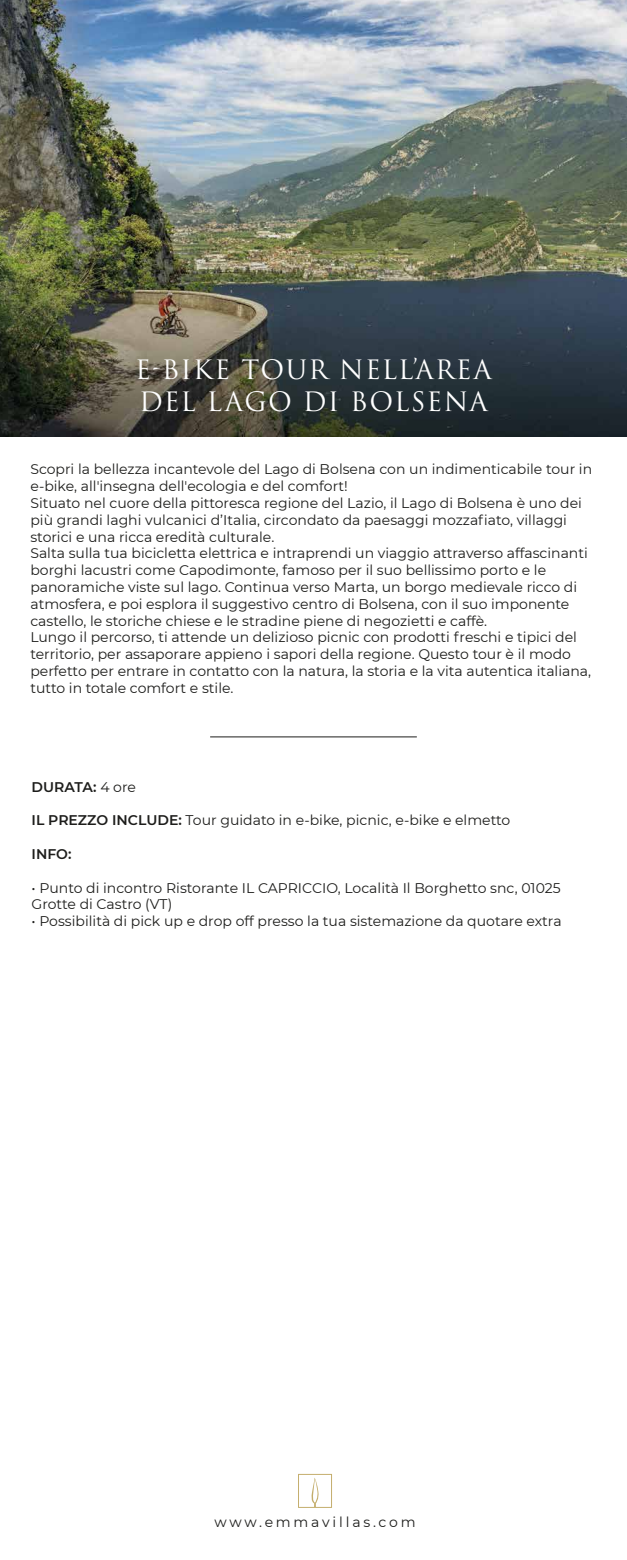
<style>
.page{position:relative;width:627px;height:1560px;background:#fff}
.page>*{position:absolute;margin:0;border:0;box-sizing:border-box;transform-origin:0 0}
.t1{font:26px/31.2px "Trajan Pro 3";letter-spacing:.05em;color:#fff}
.t2{font:14px/16.8px "Montserrat";color:#1d1d1b}
.t3{font:14px "Montserrat";letter-spacing:.2em;color:#1d1d1b}
.t4{font:600 14px "Montserrat";color:#1d1d1b}
.s1{font-weight:400}
.s2{font-weight:600}
</style>
<div class="page">
<svg style="left:298px;top:1473px;width:34px;height:34px"></svg>
<hr style="left:210px;top:736px;width:206px;height:1px;background:#1d1d1b">
<img style="left:0;top:0;width:626px;height:437px">
<h1 class="t1" style="left:135px;top:355px;width:358px">E-BIKE TOUR NELL’AREA<br>DEL LAGO DI BOLSENA</h1>
<p class="t2" style="left:30px;top:460px;width:563px">Scopri la bellezza incantevole del Lago di Bolsena con un indimenticabile tour in e-bike, all'insegna dell'ecologia e del comfort!<br>Situato nel cuore della pittoresca regione del Lazio, il Lago di Bolsena è uno dei più grandi laghi vulcanici d’Italia, circondato da paesaggi mozzafiato, villaggi storici e una ricca eredità culturale.<br>Salta sulla tua bicicletta elettrica e intraprendi un viaggio attraverso affascinanti borghi lacustri come Capodimonte, famoso per il suo bellissimo porto e le panoramiche viste sul lago. Continua verso Marta, un borgo medievale ricco di atmosfera, e poi esplora il suggestivo centro di Bolsena, con il suo imponente castello, le storiche chiese e le stradine piene di negozietti e caffè.<br>Lungo il percorso, ti attende un delizioso picnic con prodotti freschi e tipici del territorio, per assaporare appieno i sapori della regione. Questo tour è il modo perfetto per entrare in contatto con la natura, la storia e la vita autentica italiana, tutto in totale comfort e stile.</p>
<p class="t4" style="left:32px;top:776px;width:106px">DURATA: <span class="s1">4 ore</span></p>
<p class="t2" style="left:32px;top:811px;width:480px"><span class="s2">IL PREZZO INCLUDE:</span> Tour guidato in e-bike, picnic, e-bike e elmetto</p>
<p class="t4" style="left:32px;top:844px;width:41px">INFO:</p>
<p class="t2" style="left:32px;top:878px;width:530px">• Punto di incontro Ristorante IL CAPRICCIO, Località Il Borghetto snc, 01025<br>Grotte di Castro (VT)</p>
<p class="t2" style="left:32px;top:912px;width:531px">• Possibilità di pick up e drop off presso la tua sistemazione da quotare extra</p>
<p class="t3" style="left:214px;top:1511px;width:203px">www.emmavillas.com</p>
</div>
